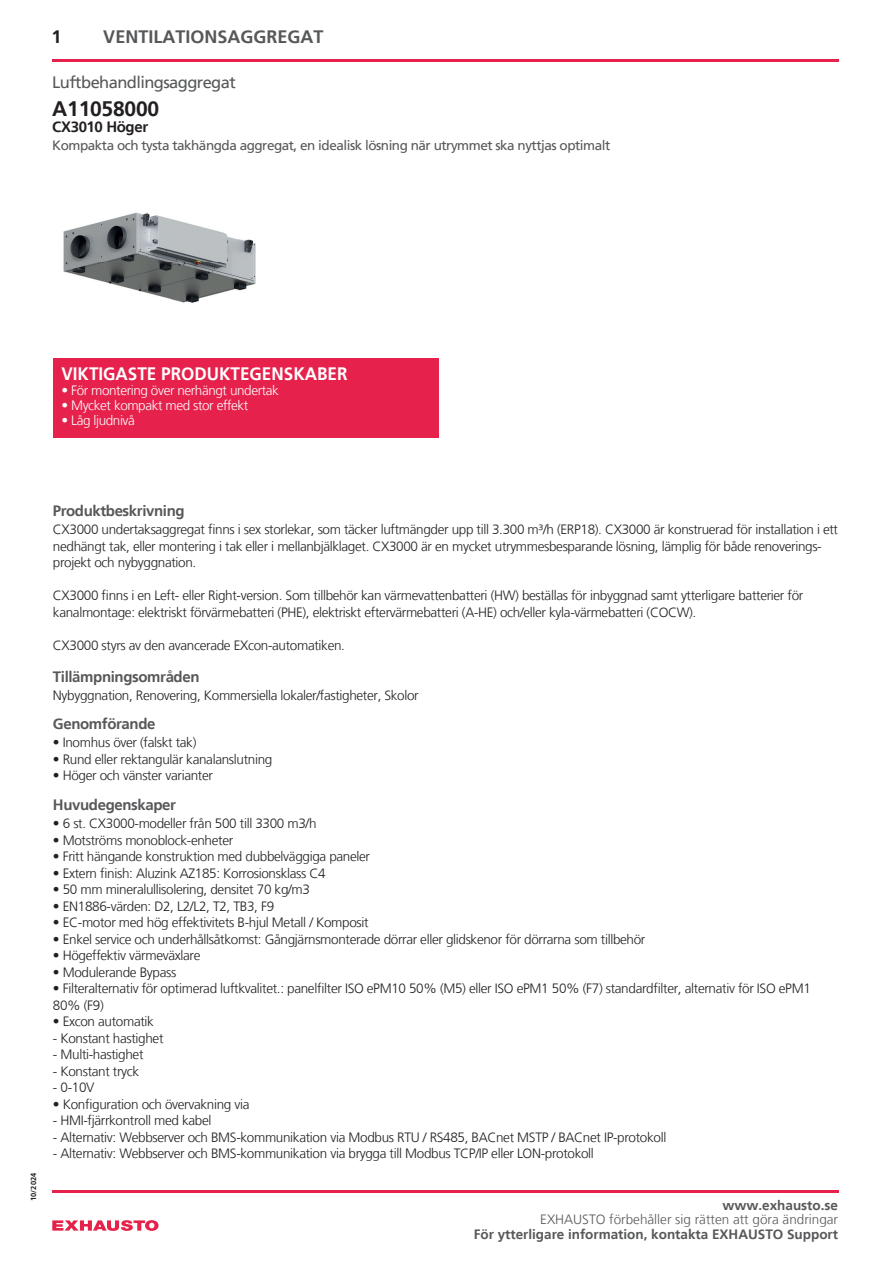
<style>
.page{position:relative;width:893px;height:1263px;background:#fff}
.page>*{position:absolute;margin:0;border:0;box-sizing:border-box;transform-origin:0 0}
.t1{font:700 21px "Frutiger LT";letter-spacing:-.01em;color:#231f20}
.t2{font:700 18px "Frutiger LT";color:#fff;scale:.95 1}
.t3{font:700 18px "Frutiger LT";color:#57585a}
.t4{font:700 18px "Frutiger LT";color:#231f20}
.t5{font:16.5px "Frutiger LT";letter-spacing:-.035em;color:#57585a}
.t6{font:700 15px "Frutiger LT";letter-spacing:-.025em;color:#57585a}
.t7{font:700 15px "Frutiger LT";letter-spacing:-.025em;color:#231f20}
.t8{font:300 13.5px/16.5px "Frutiger LT";letter-spacing:-.025em;color:#231f20}
.t9{font:13.5px "Frutiger LT";letter-spacing:-.035em;color:#57585a}
.t10{font:300 13.5px "Frutiger LT";letter-spacing:-.03em;color:#fff}
.t11{font:700 13.5px "Frutiger LT";color:#57585a}
.t12{font:300 13.5px "Frutiger LT";color:#57585a}
.t13{font:700 7.5px "Frutiger LT";color:#231f20}
</style>
<div class="page">
<div style="left:53px;top:358px;width:386px;height:79px;background:#e5214c"></div>
<svg style="left:52px;top:1220px;width:107px;height:11px"></svg>
<hr style="left:52px;top:60px;width:787px;height:2px;background:#e5214c">
<img style="left:63px;top:212px;width:193px;height:91px">
<hr style="left:52px;top:1190px;width:787px;height:2px;background:#e5214c">
<h2 class="t4" style="left:52px;top:27px;width:12px">1</h2>
<h2 class="t3" style="left:103px;top:27px;width:222px">VENTILATIONSAGGREGAT</h2>
<p class="t5" style="left:52px;top:73px;width:185px">Luftbehandlingsaggregat</p>
<h1 class="t1" style="left:52px;top:96px;width:108px">A11058000</h1>
<p class="t7" style="left:52px;top:118px;width:97px">CX3010 Höger</p>
<p class="t9" style="left:52px;top:138px;width:559px">Kompakta och tysta takhängda aggregat, en idealisk lösning när utrymmet ska nyttjas optimalt</p>
<h2 class="t2" style="left:61px;top:363px;width:303px">VIKTIGASTE PRODUKTEGENSKABER</h2>
<p class="t10" style="left:61px;top:382px;width:219px">• För montering över nerhängt undertak</p>
<p class="t10" style="left:61px;top:397px;width:188px">• Mycket kompakt med stor effekt</p>
<p class="t10" style="left:61px;top:412px;width:75px">• Låg ljudnivå</p>
<p class="t13" style="left:29px;top:1201px;width:29px;rotate:-90deg">10/2024</p>
<p class="t6" style="left:53px;top:502px;width:133px">Produktbeskrivning</p>
<p class="t8" style="left:53px;top:522px;width:787px">CX3000 undertaksaggregat finns i sex storlekar, som täcker luftmängder upp till 3.300 m³/h (ERP18). CX3000 är konstruerad för installation i ett nedhängt tak, eller montering i tak eller i mellanbjälklaget. CX3000 är en mycket utrymmesbesparande lösning, lämplig för både renoverings&shy;projekt och nybyggnation.</p>
<p class="t8" style="left:53px;top:588px;width:752px">CX3000 finns i en Left- eller Right-version. Som tillbehör kan värmevattenbatteri (HW) beställas för inbyggnad samt ytterligare batterier för kanalmontage: elektriskt förvärmebatteri (PHE), elektriskt eftervärmebatteri (A-HE) och/eller kyla-värmebatteri (COCW).</p>
<p class="t8" style="left:53px;top:637px;width:294px">CX3000 styrs av den avancerade EXcon-automatiken.</p>
<p class="t8" style="left:53px;top:688px;width:367px">Nybyggnation, Renovering, Kommersiella lokaler/fastigheter, Skolor</p>
<p class="t8" style="left:53px;top:734px;width:145px">• Inomhus över (falskt tak)</p>
<p class="t8" style="left:53px;top:751px;width:221px">• Rund eller rektangulär kanalanslutning</p>
<p class="t8" style="left:53px;top:767px;width:162px">• Höger och vänster varianter</p>
<p class="t6" style="left:53px;top:795px;width:125px">Huvudegenskaper</p>
<p class="t8" style="left:53px;top:815px;width:265px">• 6 st. CX3000-modeller från 500 till 3300 m3/h</p>
<p class="t8" style="left:53px;top:832px;width:182px">• Motströms monoblock-enheter</p>
<p class="t8" style="left:53px;top:848px;width:319px">• Fritt hängande konstruktion med dubbelväggiga paneler</p>
<p class="t8" style="left:53px;top:865px;width:274px">• Extern finish: Aluzink AZ185: Korrosionsklass C4</p>
<p class="t8" style="left:53px;top:881px;width:259px">• 50 mm mineralullisolering, densitet 70 kg/m3</p>
<p class="t8" style="left:53px;top:898px;width:223px">• EN1886-värden: D2, L2/L2, T2, TB3, F9</p>
<p class="t8" style="left:53px;top:914px;width:317px">• EC-motor med hög effektivitets B-hjul Metall / Komposit</p>
<p class="t8" style="left:53px;top:931px;width:594px">• Enkel service och underhållsåtkomst: Gångjärnsmonterade dörrar eller glidskenor för dörrarna som tillbehör</p>
<p class="t8" style="left:53px;top:947px;width:149px">• Högeffektiv värmeväxlare</p>
<p class="t8" style="left:53px;top:964px;width:125px">• Modulerande Bypass</p>
<p class="t8" style="left:53px;top:980px;width:759px">• Filteralternativ för optimerad luftkvalitet.: panelfilter ISO ePM10 50% (M5) eller ISO ePM1 50% (F7) standardfilter, alternativ för ISO ePM1<br>80% (F9)</p>
<p class="t8" style="left:53px;top:1013px;width:103px">• Excon automatik</p>
<p class="t8" style="left:53px;top:1030px;width:112px">- Konstant hastighet</p>
<p class="t8" style="left:53px;top:1046px;width:92px">- Multi-hastighet</p>
<p class="t8" style="left:53px;top:1063px;width:88px">- Konstant tryck</p>
<p class="t8" style="left:53px;top:1079px;width:43px">- 0-10V</p>
<p class="t8" style="left:53px;top:1096px;width:198px">• Konfiguration och övervakning via</p>
<p class="t8" style="left:53px;top:1112px;width:160px">- HMI-fjärrkontroll med kabel</p>
<p class="t8" style="left:53px;top:1129px;width:615px">- Alternativ: Webbserver och BMS-kommunikation via Modbus RTU / RS485, BACnet MSTP / BACnet IP-protokoll</p>
<p class="t8" style="left:53px;top:1145px;width:542px">- Alternativ: Webbserver och BMS-kommunikation via brygga till Modbus TCP/IP eller LON-protokoll</p>
<p class="t6" style="left:53px;top:668px;width:148px">Tillämpningsområden</p>
<p class="t6" style="left:53px;top:715px;width:104px">Genomförande</p>
<p class="t11" style="left:722px;top:1198px;width:117px">www.exhausto.se</p>
<p class="t12" style="left:540px;top:1212px;width:299px">EXHAUSTO förbehåller sig rätten att göra ändringar</p>
<p class="t11" style="left:474px;top:1226px;width:366px">För ytterligare information, kontakta EXHAUSTO Support</p>
</div>
